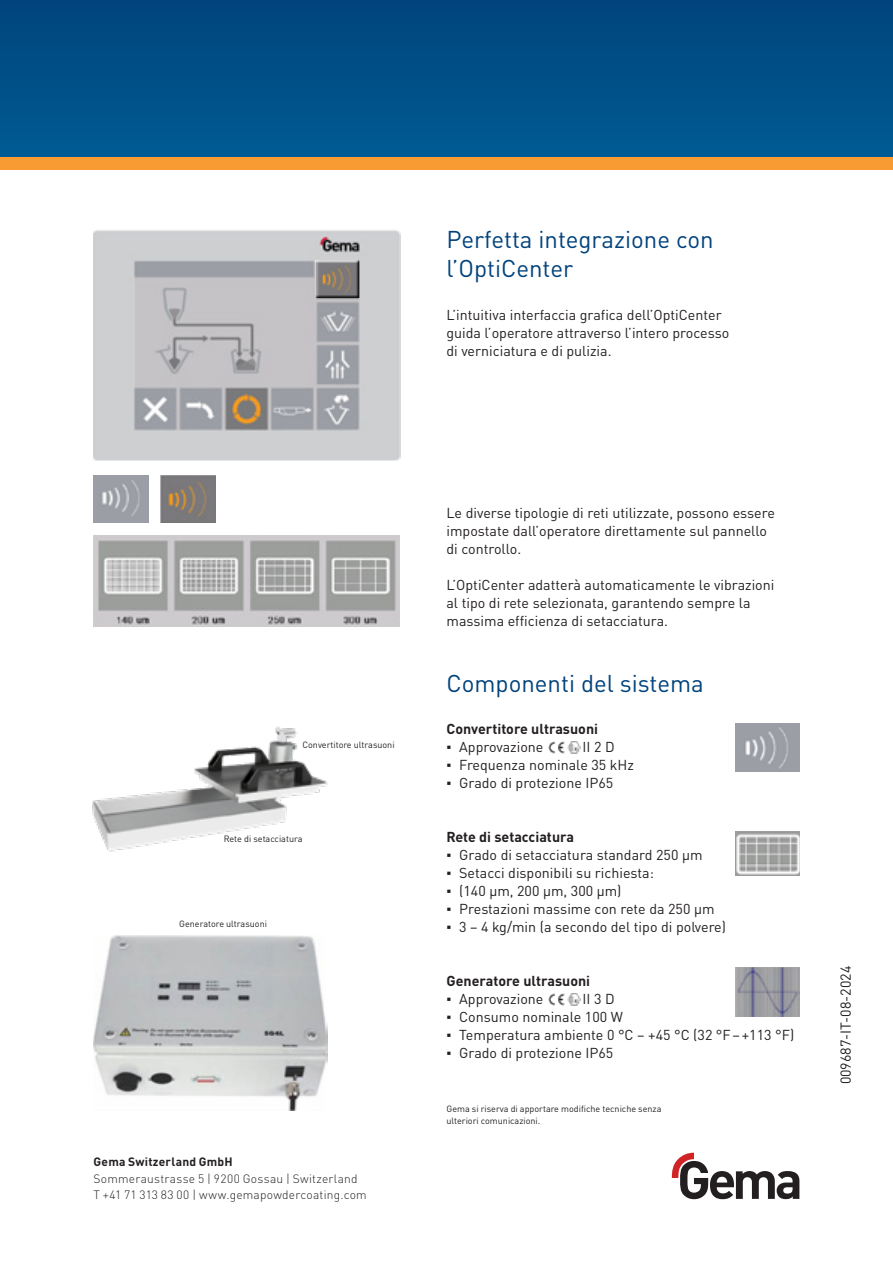
<style>
.page{position:relative;width:893px;height:1263px;background:#fff}
.page>*{position:absolute;margin:0;border:0;box-sizing:border-box;transform-origin:0 0}
.t1{font:24px/28.8px "DIN Pro";color:#01427c}
.t2{font:14.25px/18px "DIN Pro";color:#231f20}
.t3{font:700 14.25px "DIN Pro";color:#231f20}
.t4{font:300 12px/16.5px "DIN Pro";letter-spacing:.02em;color:#231f20}
.t5{font:700 12px "DIN Pro";letter-spacing:.02em;color:#231f20}
.t6{font:9px/12px "DIN Pro";color:#231f20}
.s1{font-family:"Arial"}
</style>
<div class="page">
<div style="left:0;top:0;width:893px;height:157px;background:#004f87"></div>
<div style="left:0;top:157px;width:893px;height:13px;background:#f89b33"></div>
<svg style="left:672px;top:1153px;width:127px;height:46px"></svg>
<img style="left:94px;top:935px;width:233px;height:176px">
<img style="left:94px;top:536px;width:306px;height:91px">
<img style="left:94px;top:475px;width:55px;height:47px">
<img style="left:160px;top:475px;width:55px;height:48px">
<img style="left:92px;top:726px;width:236px;height:126px">
<img style="left:94px;top:230px;width:306px;height:230px">
<img style="left:316px;top:260px;width:43px;height:38px">
<img style="left:548px;top:741px;width:17px;height:12px">
<svg style="left:567px;top:742px;width:13px;height:11px"></svg>
<img style="left:548px;top:993px;width:17px;height:12px">
<svg style="left:567px;top:993px;width:13px;height:12px"></svg>
<img style="left:736px;top:968px;width:63px;height:48px">
<img style="left:736px;top:832px;width:63px;height:43px">
<img style="left:736px;top:723px;width:63px;height:49px">
<h1 class="t1" style="left:446px;top:223px;width:269px">Perfetta integrazione con l’OptiCenter</h1>
<p class="t2" style="left:446px;top:304px;width:284px">L’intuitiva interfaccia grafica dell’OptiCenter guida l’operatore attraverso l’intero processo di verniciatura e di pulizia.</p>
<p class="t6" style="left:302px;top:738px;width:94px">Convertitore ultrasuoni</p>
<p class="t6" style="left:224px;top:832px;width:80px">Rete di setacciatura</p>
<p class="t6" style="left:179px;top:917px;width:89px">Generatore ultrasuoni</p>
<p class="t5" style="left:94px;top:1152px;width:141px">Gema Switzerland GmbH</p>
<p class="t4" style="left:94px;top:1169px;width:275px">Sommeraustrasse 5 | 9200 Gossau | Switzerland<br>T +41 71 313 83 00 | www.gemapowdercoating.com</p>
<p class="t2" style="left:446px;top:502px;width:330px">Le diverse tipologie di reti utilizzate, possono essere impostate dall’operatore direttamente sul pannello di controllo.</p>
<p class="t2" style="left:446px;top:574px;width:329px">L’OptiCenter adatterà automaticamente le vibrazioni al tipo di rete selezionata, garantendo sempre la massima efficienza di setacciatura.</p>
<h1 class="t1" style="left:446px;top:667px;width:259px">Componenti del sistema</h1>
<p class="t3" style="left:446px;top:717px;width:153px">Convertitore ultrasuoni</p>
<p class="t2" style="left:446px;top:736px;width:99px"><span class="s1">▪</span> Approvazione</p>
<p class="t2" style="left:583px;top:736px;width:34px">II 2 D</p>
<p class="t2" style="left:446px;top:754px;width:189px"><span class="s1">▪</span> Frequenza nominale 35 kHz</p>
<p class="t2" style="left:446px;top:772px;width:168px"><span class="s1">▪</span> Grado di protezione IP65</p>
<p class="t3" style="left:446px;top:825px;width:129px">Rete di setacciatura</p>
<p class="t2" style="left:446px;top:844px;width:258px"><span class="s1">▪</span> Grado di setacciatura standard 250 µm</p>
<p class="t2" style="left:446px;top:862px;width:209px"><span class="s1">▪</span> Setacci disponibili su richiesta:</p>
<p class="t2" style="left:446px;top:880px;width:177px"><span class="s1">▪</span> (140 µm, 200 µm, 300 µm)</p>
<p class="t2" style="left:446px;top:898px;width:270px"><span class="s1">▪</span> Prestazioni massime con rete da 250 µm</p>
<p class="t2" style="left:446px;top:916px;width:281px"><span class="s1">▪</span> 3 – 4 kg/min (a secondo del tipo di polvere)</p>
<p class="t3" style="left:446px;top:969px;width:145px">Generatore ultrasuoni</p>
<p class="t2" style="left:446px;top:988px;width:99px"><span class="s1">▪</span> Approvazione</p>
<p class="t2" style="left:583px;top:988px;width:34px">II 3 D</p>
<p class="t2" style="left:446px;top:1006px;width:178px"><span class="s1">▪</span> Consumo nominale 100 W</p>
<p class="t2" style="left:446px;top:1024px;width:349px"><span class="s1">▪</span> Temperatura ambiente 0 °C – +45 °C (32 °F–+113 °F)</p>
<p class="t2" style="left:446px;top:1042px;width:168px"><span class="s1">▪</span> Grado di protezione IP65</p>
<p class="t6" style="left:446px;top:1102px;width:216px">Gema si riserva di apportare modifiche tecniche senza ulteriori comunicazioni.</p>
<p class="t2" style="left:835px;top:1084px;width:120px;rotate:-90deg">009687-IT-08-2024</p>
</div>
